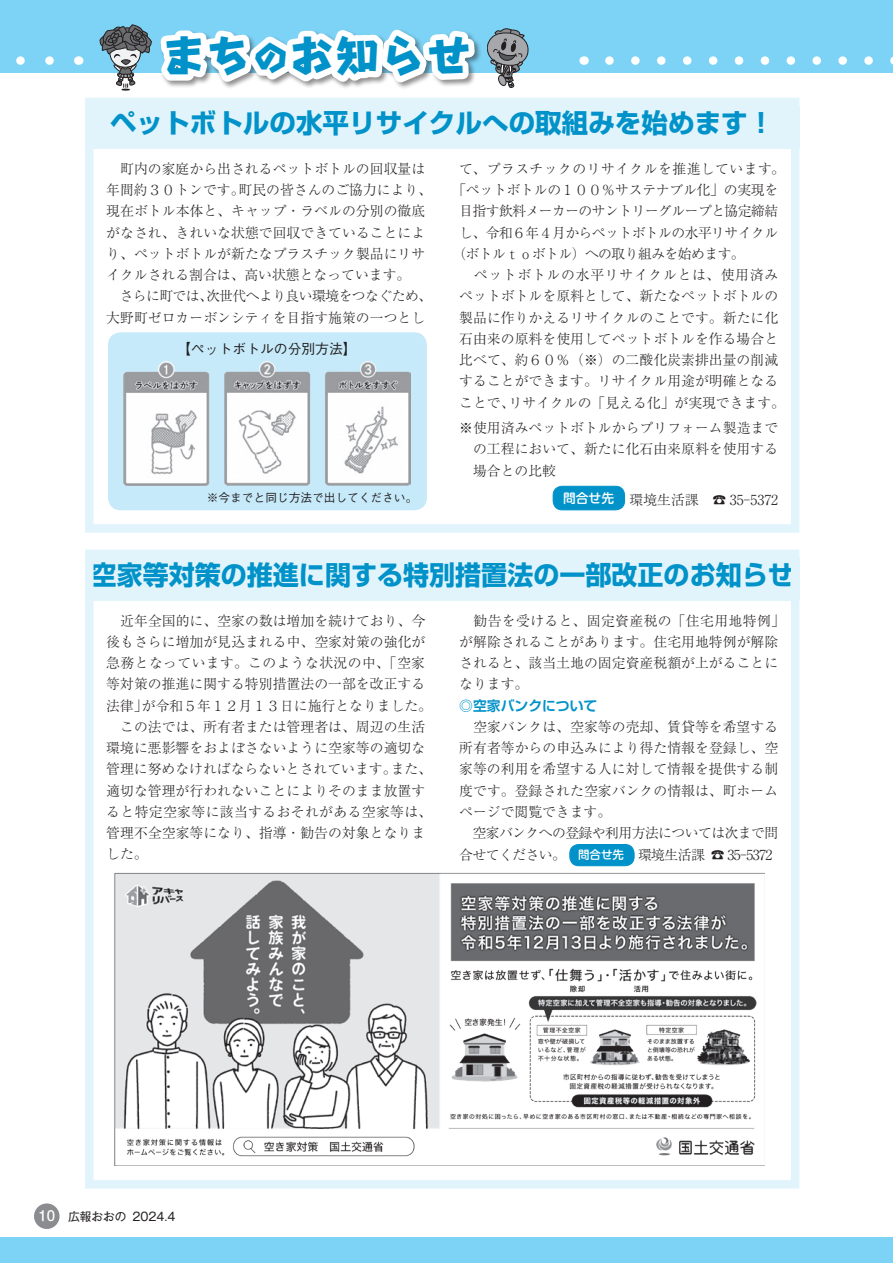
<style>
.page{position:relative;width:893px;height:1263px;background:#fff}
.page>*{position:absolute;margin:0;border:0;box-sizing:border-box;transform-origin:0 0}
.t1{font:800 42.45px "Take Std";letter-spacing:.075em;color:#0092c8}
.本文{font:700 26.55px "Shin Go Pro";color:#0092c8}
.本文-2{font:300 13.8px/21.3px "Ryumin Pro";letter-spacing:.005em;color:#231f20}
.本文-3{font:300 13.8px/21.6px "Ryumin Pro";letter-spacing:-.04em;color:#231f20}
.本文-4{font:300 13.8px "Ryumin Pro";letter-spacing:-.02em;color:#231f20}
.本文-5{font:300 13.8px "Ryumin Pro";letter-spacing:.035em;color:#231f20}
.キャプション{font:500 13.8px "Gothic BBB Pro";color:#231f20}
.本文-6{font:700 13.8px "Shin Go Pro De";color:#0092c8}
.本文-7{font:500 12.75px "Shin M Go Pro";color:#fff}
.キャプション-2{font:500 11.7px "Gothic BBB Pro";color:#231f20}
.t2{font:11.7px "Gothic MB101 Pro";color:#231f20}
.本文-8{font:500 11.55px "Shin M Go Pro";color:#fff}
.s1{font-size:34.05px}
.s2{font-family:"Shin M Go Pro";font-weight:500;font-size:13.35px;color:#fff}
</style>
<div class="page">
<div style="left:85px;top:106px;width:714px;height:43px;background:#e1f4fc"></div>
<div style="left:553px;top:486px;width:72px;height:24px;background:#0092c8;border-radius:9px"></div>
<div style="left:553px;top:486px;width:72px;height:24px;border:1px solid #0092c8;border-radius:9px"></div>
<div style="left:85px;top:98px;width:714px;height:435px;border:9px solid #e1f4fc"></div>
<div style="left:85px;top:558px;width:714px;height:43px;background:#e1f4fc"></div>
<div style="left:570px;top:844px;width:64px;height:22px;background:#0092c8;border-radius:9px"></div>
<div style="left:569px;top:844px;width:65px;height:22px;border:1px solid #0092c8;border-radius:9px"></div>
<div style="left:85px;top:550px;width:714px;height:638px;border:9px solid #e1f4fc"></div>
<div style="left:108px;top:332px;width:319px;height:178px;background:#c6eafa;border-radius:13px"></div>
<img style="left:123px;top:362px;width:287px;height:124px">
<img style="left:114px;top:872px;width:650px;height:293px">
<div style="left:34px;top:1203px;width:26px;height:26px;background:#8a8c8f;border-radius:50%"></div>
<div style="left:0;top:0;width:893px;height:72px;background:#7cd3f6"></div>
<div style="left:0;top:1237px;width:893px;height:26px;background:#7cd3f6"></div>
<svg style="left:20px;top:56px;width:34px;height:9px"></svg>
<svg style="left:100px;top:24px;width:428px;height:79px"></svg>
<svg style="left:609px;top:56px;width:284px;height:9px"></svg>
<h1 class="t1" style="left:163px;top:22px;width:309px">まち<span class="s1">の</span>お知らせ</h1>
<p class="本文" style="left:110px;top:102px;width:666px">ペットボトルの水平リサイクルへの取組みを始めます！</p>
<p class="本文-2" style="left:106px;top:157px;width:327px">　町内の家庭から出されるペットボトルの回収量は年間約３０トンです。町民の皆さんのご協力により、現在ボトル本体と、キャップ・ラベルの分別の徹底がなされ、きれいな状態で回収できていることにより、ペットボトルが新たなプラスチック製品にリサイクルされる割合は、高い状態となっています。</p>
<p class="本文-2" style="left:106px;top:284px;width:327px">　さらに町では、次世代へより良い環境をつなぐため、大野町ゼロカーボンシティを目指す施策の一つとし</p>
<p class="本文-5" style="left:459px;top:158px;width:327px">て、プラスチックのリサイクルを推進しています。</p>
<p class="本文-4" style="left:452px;top:179px;width:327px">「ペットボトルの１００％サステナブル化」の実現を</p>
<p class="本文-3" style="left:459px;top:199px;width:320px">目指す飲料メーカーのサントリーグループと協定締結</p>
<p class="本文-3" style="left:459px;top:220px;width:320px">し、令和６年４月からペットボトルの水平リサイクル</p>
<p class="本文-3" style="left:452px;top:242px;width:294px">（ボトルｔｏボトル）への取り組みを始めます。</p>
<p class="本文-2" style="left:459px;top:263px;width:327px">　ペットボトルの水平リサイクルとは、使用済みペットボトルを原料として、新たなペットボトルの製品に作りかえるリサイクルのことです。新たに化石由来の原料を使用してペットボトルを作る場合と比べて、約６０％（※）の二酸化炭素排出量の削減することができます。リサイクル用途が明確となることで、リサイクルの「見える化」が実現できます。</p>
<p class="本文-2" style="left:473px;top:416px;width:307px;text-align:justify;text-indent:-14px">※使用済みペットボトルからプリフォーム製造までの工程において、新たに化石由来原料を使用する場合との比較</p>
<p class="本文-7" style="left:563px;top:488px;width:53px">問合せ先</p>
<p class="本文-2" style="left:630px;top:488px;width:150px">環境生活課　☎ 35-5372</p>
<p class="キャプション" style="left:177px;top:338px;width:181px">【ペットボトルの分別方法】</p>
<p class="キャプション-2" style="left:207px;top:488px;width:212px">※今までと同じ方法で出してください。</p>
<p class="本文" style="left:91px;top:554px;width:705px">空家等対策の推進に関する特別措置法の一部改正のお知らせ</p>
<p class="本文-2" style="left:106px;top:609px;width:327px">　近年全国的に、空家の数は増加を続けており、今後もさらに増加が見込まれる中、空家対策の強化が急務となっています。このような状況の中、「空家等対策の推進に関する特別措置法の一部を改正する法律」が令和５年１２月１３日に施行となりました。</p>
<p class="本文-2" style="left:106px;top:715px;width:327px">　この法では、所有者または管理者は、周辺の生活環境に悪影響をおよぼさないように空家等の適切な管理に努めなければならないとされています。また、適切な管理が行われないことによりそのまま放置すると特定空家等に該当するおそれがある空家等は、管理不全空家等になり、指導・勧告の対象となりました。</p>
<p class="本文-2" style="left:459px;top:609px;width:327px">　勧告を受けると、固定資産税の「住宅用地特例」が解除されることがあります。住宅用地特例が解除されると、該当土地の固定資産税額が上がることになります。</p>
<p class="本文-6" style="left:459px;top:694px;width:140px">◎空家バンクについて</p>
<p class="本文-2" style="left:459px;top:715px;width:320px;text-align:justify">　空家バンクは、空家等の売却、賃貸等を希望する所有者等からの申込みにより得た情報を登録し、空家等の利用を希望する人に対して情報を提供する制度です。登録された空家バンクの情報は、町ホームページで閲覧できます。</p>
<p class="本文-3" style="left:459px;top:821px;width:320px">　空家バンクへの登録や利用方法については次まで問合せてください。</p>
<p class="本文-8" style="left:578px;top:846px;width:47px">問合せ先</p>
<p class="本文-3" style="left:638px;top:843px;width:135px">環境生活課 ☎ ３５-５３７２</p>
<p class="t2" style="left:38px;top:1206px;width:139px"><span class="s2">10</span> 広報おおの 2024.4</p>
</div>
